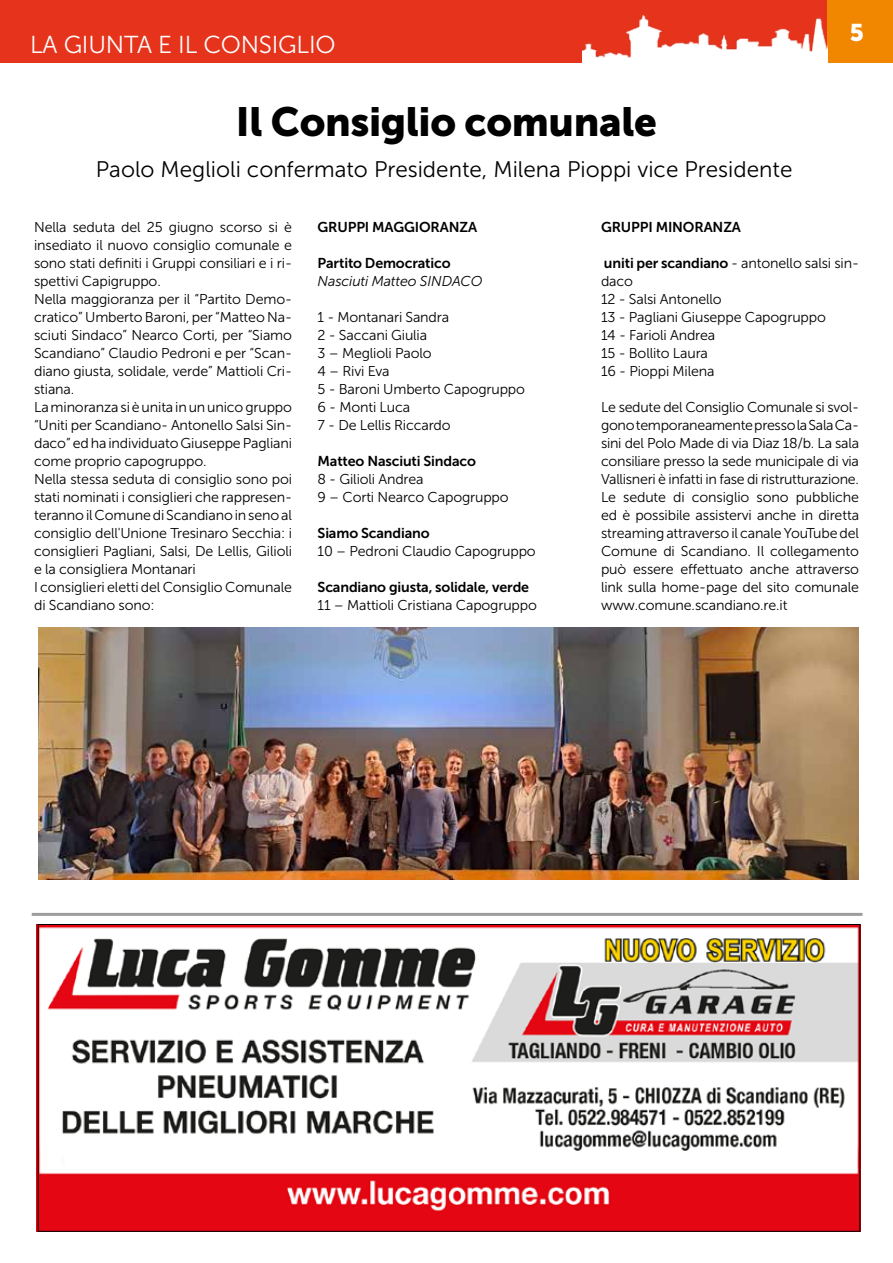
<style>
.page{position:relative;width:893px;height:1263px;background:#fff}
.page>*{position:absolute;margin:0;border:0;box-sizing:border-box;transform-origin:0 0}
.t1{font:40.5px "Museo Sans 900";letter-spacing:-.01em;color:#000}
.t2{font:24.45px "Museo Sans 300";letter-spacing:-.01em;color:#fff}
.t3{font:24px "Museo Sans 900";color:#fff}
.t4{font:22.5px "Museo Sans 300";color:#000}
.t5{font:14.25px/18px "Museo Sans 300";letter-spacing:-.01em;color:#000}
.t6{font:14.25px "Museo Sans 700";letter-spacing:-.01em;color:#000}
.t7{font:italic 14.25px "Museo Sans 300";letter-spacing:-.01em;color:#000}
.s1{font-family:"Museo Sans 700"}
</style>
<div class="page">
<img style="left:37px;top:924px;width:821px;height:308px">
<div style="left:0;top:0;width:893px;height:63px;background:#e6331c"></div>
<div style="left:827px;top:0;width:66px;height:63px;background:#f18700"></div>
<img style="left:583px;top:16px;width:244px;height:47px">
<hr style="left:32px;top:913px;width:830px;height:3px;background:#9d9d9c">
<img style="left:38px;top:628px;width:821px;height:252px">
<h2 class="t2" style="left:30px;top:31px;width:307px">LA GIUNTA E IL CONSIGLIO</h2>
<h1 class="t1" style="left:236px;top:99px;width:422px">Il Consiglio comunale</h1>
<h3 class="t4" style="left:96px;top:157px;width:698px">Paolo Meglioli confermato Presidente, Milena Pioppi vice Presidente</h3>
<h3 class="t3" style="left:850px;top:19px;width:16px">5</h3>
<p class="t5" style="left:34px;top:218px;width:259px">Nella seduta del 25 giugno scorso si è insediato il nuovo consiglio comunale e sono stati definiti i Gruppi consiliari e i ri&shy;spettivi Capigruppo.<br>Nella maggioranza per il “Partito Demo&shy;cratico” Umberto Baroni, per “Matteo Na&shy;sciuti Sindaco” Nearco Corti, per “Siamo Scandiano” Claudio Pedroni e per “Scan&shy;diano giusta, solidale, verde” Mattioli Cri&shy;stiana.<br>La minoranza si è unita in un unico gruppo “Uniti per Scandiano- Antonello Salsi Sin&shy;daco” ed ha individuato Giuseppe Pagliani come proprio capogruppo.<br>Nella stessa seduta di consiglio sono poi stati nominati i consiglieri che rappresen&shy;teranno il Comune di Scandiano in seno al consiglio dell'Unione Tresinaro Secchia: i consiglieri Pagliani, Salsi, De Lellis, Gilioli e la consigliera Montanari<br>I consiglieri eletti del Consiglio Comunale di Scandiano sono:</p>
<p class="t6" style="left:318px;top:219px;width:161px">GRUPPI MAGGIORANZA</p>
<p class="t6" style="left:318px;top:255px;width:135px">Partito Democratico</p>
<p class="t7" style="left:318px;top:273px;width:166px">Nasciuti Matteo SINDACO</p>
<p class="t5" style="left:318px;top:308px;width:209px">1 - Montanari Sandra<br>2 - Saccani Giulia<br>3 – Meglioli Paolo<br>4 – Rivi Eva<br>5 - Baroni Umberto Capogruppo<br>6 - Monti Luca<br>7 - De Lellis Riccardo</p>
<p class="t6" style="left:318px;top:453px;width:160px">Matteo Nasciuti Sindaco</p>
<p class="t5" style="left:318px;top:470px;width:193px">8 - Gilioli Andrea<br>9 – Corti Nearco Capogruppo</p>
<p class="t6" style="left:318px;top:525px;width:114px">Siamo Scandiano</p>
<p class="t5" style="left:318px;top:542px;width:220px">10 – Pedroni Claudio Capogruppo</p>
<p class="t6" style="left:318px;top:579px;width:213px">Scandiano giusta, solidale, verde</p>
<p class="t5" style="left:318px;top:596px;width:221px">11 – Mattioli Cristiana Capogruppo</p>
<p class="t6" style="left:601px;top:219px;width:141px">GRUPPI MINORANZA</p>
<p class="t5" style="left:601px;top:254px;width:259px"><span class="s1">uniti per scandiano</span> - antonello salsi sin&shy;daco<br>12 - Salsi Antonello<br>13 - Pagliani Giuseppe Capogruppo<br>14 - Farioli Andrea<br>15 - Bollito Laura<br>16 - Pioppi Milena</p>
<p class="t5" style="left:601px;top:398px;width:259px;text-align:justify">Le sedute del Consiglio Comunale si svol&shy;gono temporaneamente presso la Sala Ca&shy;sini del Polo Made di via Diaz 18/b. La sala consiliare presso la sede municipale di via Vallisneri è infatti in fase di ristrutturazione.<br>Le sedute di consiglio sono pubbliche ed è possibile assistervi anche in diretta streaming attraverso il canale YouTube del Comune di Scandiano. Il collegamento può essere effettuato anche attraverso link sulla home-page del sito comunale www.comune.scandiano.re.it</p>
</div>
